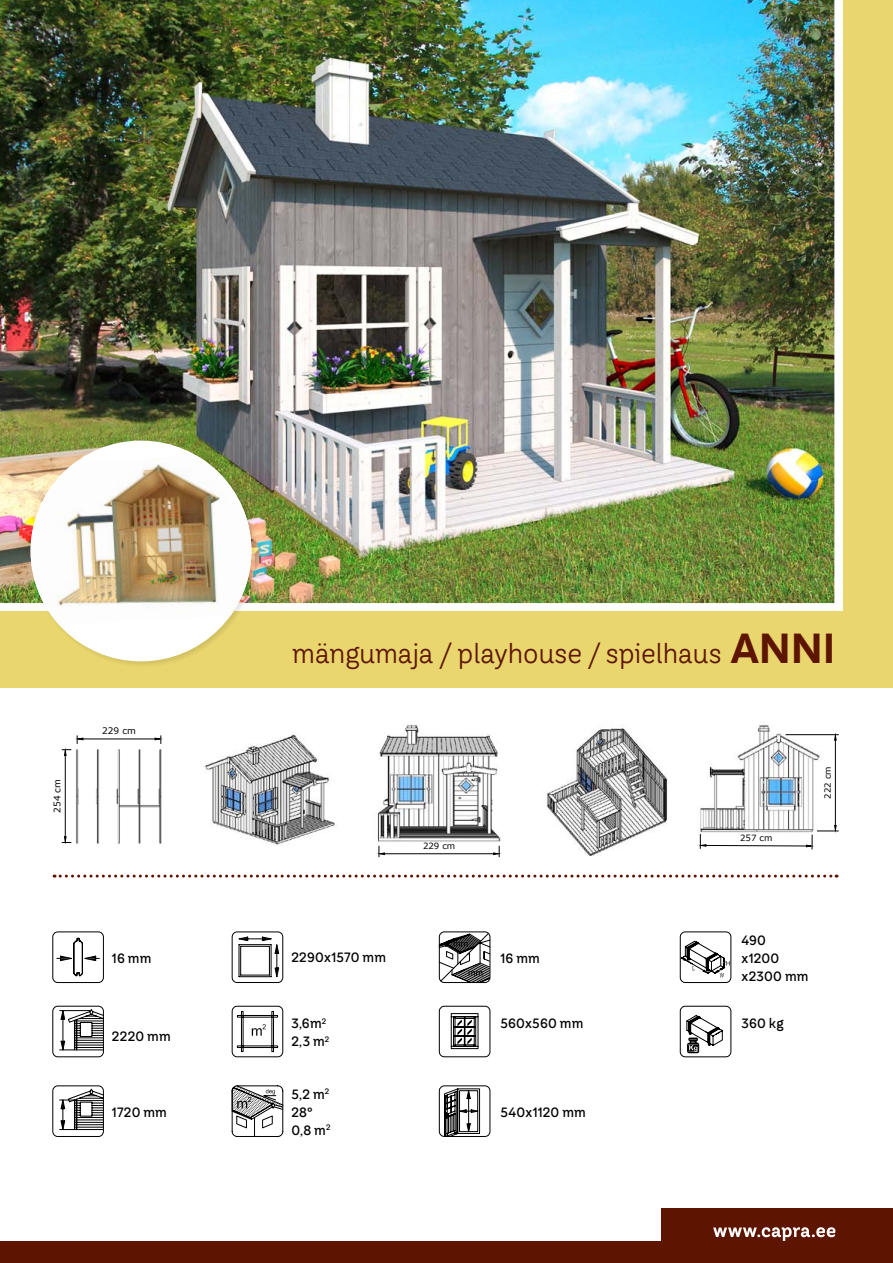
<style>
.page{position:relative;width:893px;height:1263px;background:#fff}
.page>*{position:absolute;margin:0;border:0;box-sizing:border-box;transform-origin:0 0}
.t1{font:27px "TT Hazelnuts";letter-spacing:-.005em;color:#5d1500}
.t2{font:500 13.5px/18px "TT Hazelnuts";letter-spacing:.015em;color:#000}
.t3{font:9px "Verdana";color:#000}
.t4{font:8.55px "Verdana";color:#000}
.s1{font-weight:700;font-size:42px}
</style>
<div class="page">
<div style="left:0;top:611px;width:893px;height:77px;background:#e9d66e"></div>
<div style="left:662px;top:1208px;width:231px;height:55px;background:#5d1500"></div>
<div style="left:1px;top:1241px;width:892px;height:21px;background:#5d1500"></div>
<div style="left:844px;top:0;width:49px;height:652px;background:#e9d66e"></div>
<svg style="left:54px;top:874px;width:783px;height:3px"></svg>
<svg style="left:713px;top:1227px;width:122px;height:14px"></svg>
<svg style="left:52px;top:931px;width:52px;height:52px"></svg>
<svg style="left:52px;top:1006px;width:52px;height:51px"></svg>
<svg style="left:52px;top:1085px;width:52px;height:52px"></svg>
<svg style="left:439px;top:1085px;width:51px;height:52px"></svg>
<svg style="left:439px;top:1006px;width:51px;height:51px"></svg>
<svg style="left:232px;top:1085px;width:51px;height:52px"></svg>
<svg style="left:232px;top:931px;width:51px;height:52px"></svg>
<svg style="left:232px;top:1006px;width:51px;height:51px"></svg>
<svg style="left:680px;top:931px;width:51px;height:52px"></svg>
<svg style="left:680px;top:1006px;width:51px;height:51px"></svg>
<svg style="left:439px;top:931px;width:51px;height:52px"></svg>
<img style="left:0;top:0;width:834px;height:603px">
<div style="left:30px;top:440px;width:229px;height:228px;background:#000;opacity:.1"></div>
<div style="left:31px;top:440px;width:220px;height:221px;background:#fff;border-radius:50%"></div>
<img style="left:31px;top:456px;width:220px;height:169px">
<img style="left:205px;top:733px;width:130px;height:112px">
<img style="left:698px;top:725px;width:139px;height:124px">
<hr style="left:786px;top:734px;width:49px;height:1px;background:#000">
<hr style="left:835px;top:740px;width:1px;height:85px;background:#000">
<svg style="left:700px;top:825px;width:139px;height:25px"></svg>
<svg style="left:834px;top:734px;width:5px;height:6px"></svg>
<img style="left:547px;top:728px;width:121px;height:127px">
<img style="left:377px;top:724px;width:124px;height:134px">
<hr style="left:384px;top:853px;width:110px;height:1px;background:#000">
<svg style="left:379px;top:846px;width:6px;height:11px"></svg>
<svg style="left:493px;top:846px;width:7px;height:11px"></svg>
<img style="left:61px;top:735px;width:102px;height:110px">
<hr style="left:83px;top:739px;width:72px;height:1px;background:#000">
<svg style="left:77px;top:735px;width:6px;height:9px"></svg>
<svg style="left:155px;top:735px;width:7px;height:9px"></svg>
<hr style="left:65px;top:755px;width:1px;height:82px;background:#000">
<svg style="left:62px;top:836px;width:9px;height:7px"></svg>
<svg style="left:62px;top:749px;width:9px;height:7px"></svg>
<p class="t3" style="left:51px;top:813px;width:35px;rotate:-90deg">254 cm</p>
<p class="t3" style="left:102px;top:725px;width:35px">229 cm</p>
<h1 class="t1" style="left:292px;top:636px;width:545px">mängumaja / playhouse / spielhaus <span class="s1">ANNI</span></h1>
<p class="t4" style="left:423px;top:840px;width:34px">229 cm</p>
<p class="t4" style="left:740px;top:832px;width:34px">257 cm</p>
<p class="t4" style="left:822px;top:799px;width:34px;rotate:-90deg">222 cm</p>
<p class="t2" style="left:291px;top:948px;width:96px">2290x1570 mm</p>
<p class="t2" style="left:112px;top:949px;width:41px">16 mm</p>
<p class="t2" style="left:500px;top:949px;width:41px">16 mm</p>
<p class="t2" style="left:112px;top:1027px;width:60px">2220 mm</p>
<p class="t2" style="left:112px;top:1103px;width:57px">1720 mm</p>
<p class="t2" style="left:291px;top:1014px;width:39px">3,6m<sup>2<br></sup>2,3 m<sup>2</sup></p>
<p class="t2" style="left:291px;top:1085px;width:41px">5,2 m<sup>2<br></sup>28°<br>0,8 m<sup>2</sup></p>
<p class="t2" style="left:500px;top:1014px;width:85px">560x560 mm</p>
<p class="t2" style="left:500px;top:1103px;width:87px">540x1120 mm</p>
<p class="t2" style="left:741px;top:931px;width:69px">490<br>x1200 x2300 mm</p>
<p class="t2" style="left:741px;top:1014px;width:44px">360 kg</p>
</div>
